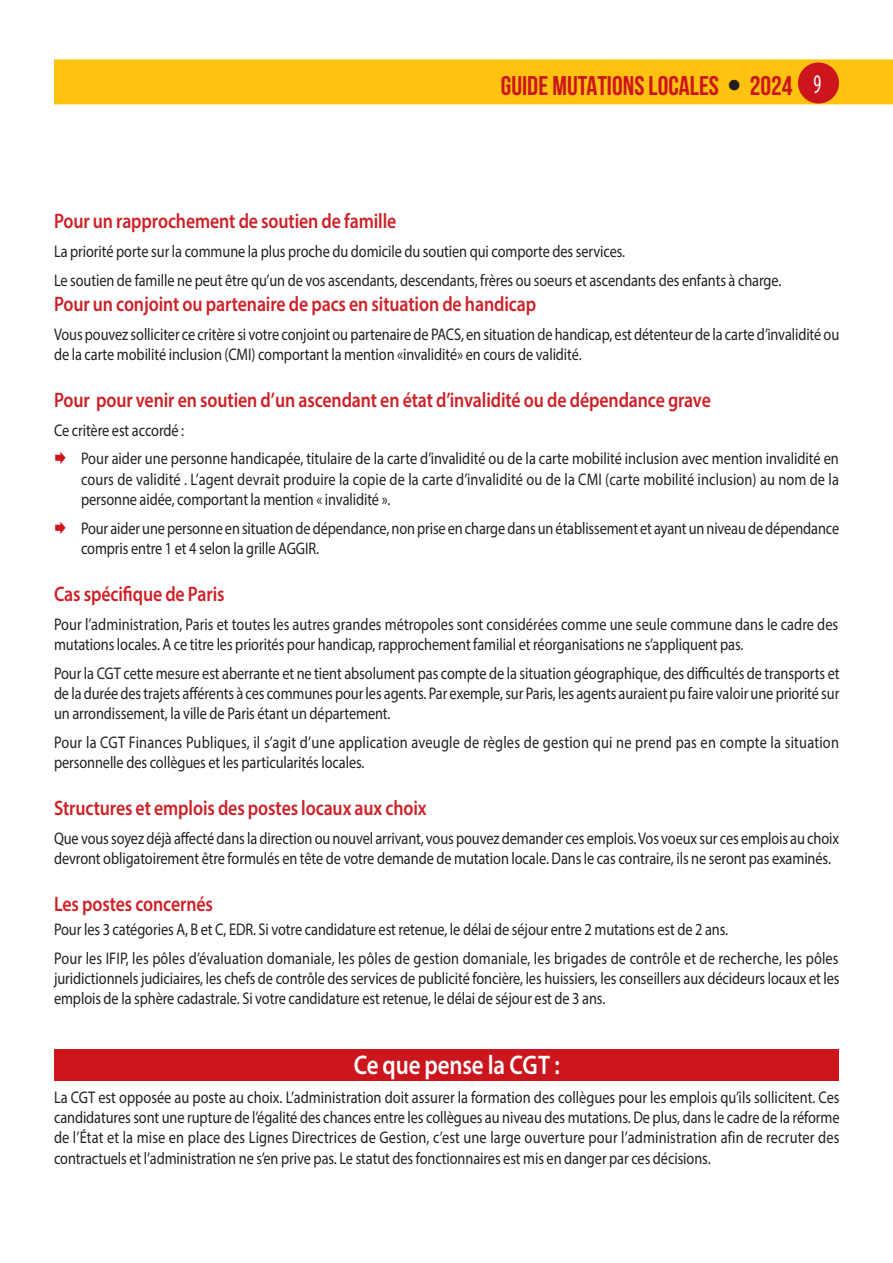
<style>
.page{position:relative;width:893px;height:1263px;background:#fff}
.page>*{position:absolute;margin:0;border:0;box-sizing:border-box;transform-origin:0 0}
.t1{font:700 27px "Bebas Neue";color:#cd151d}
.t2{font:600 27px "Myriad Pro";letter-spacing:-.005em;color:#fff;scale:.85 1}
.t3{font:600 21px "Myriad Pro";letter-spacing:-.005em;color:#ce2026;scale:.85 1}
.t4{font:16.8px/20.2px "Myriad Pro";letter-spacing:-.005em;color:#231f20;scale:.85 1}
.t5{font:16.8px/20.2px "Myriad Pro";letter-spacing:.015em;color:#231f20;scale:.85 1}
.s1{font-family:"Myriad Pro";font-weight:400;font-stretch:condensed;color:#fff}
</style>
<div class="page">
<div style="left:54px;top:59px;width:839px;height:45px;background:#fec210"></div>
<div style="left:798px;top:63px;width:41px;height:41px;background:#cd151d;border-radius:50%"></div>
<div style="left:54px;top:1049px;width:785px;height:32px;background:#cd151d"></div>
<h1 class="t1" style="left:501px;top:70px;width:322px">GUIDE MUTATIONS LOCALES 2024 <span class="s1">9</span></h1>
<p class="t3" style="left:54px;top:208px;width:404px">Pour un rapprochement de soutien de famille</p>
<p class="t4" style="left:54px;top:237px;width:857px;line-height:28.8px">La priorité porte sur la commune la plus proche du domicile du soutien qui comporte des services.<br>Le soutien de famille ne peut être qu’un de vos ascendants, descendants, frères ou soeurs et ascendants des enfants à charge.</p>
<p class="t3" style="left:54px;top:291px;width:569px">Pour un conjoint ou partenaire de pacs en situation de handicap</p>
<p class="t4" style="left:54px;top:324px;width:925px">Vous pouvez solliciter ce critère si votre conjoint ou partenaire de PACS, en situation de handicap, est détenteur de la carte d’invalidité ou de la carte mobilité inclusion (CMI) comportant la mention «invalidité» en cours de validité.</p>
<p class="t3" style="left:54px;top:386px;width:774px">Pour pour venir en soutien d’un ascendant en état d’invalidité ou de dépendance grave</p>
<p class="t4" style="left:81px;top:415px;width:893px;line-height:28.8px;text-indent:-27px">Ce critère est accordé :<br>Pour aider une personne handicapée, titulaire de la carte d’invalidité ou de la carte mobilité inclusion avec mention invalidité en</p>
<p class="t4" style="left:81px;top:469px;width:893px">cours de validité . L’agent devrait produire la copie de la carte d’invalidité ou de la CMI (carte mobilité inclusion) au nom de la personne aidée, comportant la mention « invalidité ».</p>
<p class="t4" style="left:81px;top:518px;width:893px">Pour aider une personne en situation de dépendance, non prise en charge dans un établissement et ayant un niveau de dépendance compris entre 1 et 4 selon la grille AGGIR.</p>
<p class="t3" style="left:54px;top:580px;width:202px">Cas spécifique de Paris</p>
<p class="t4" style="left:54px;top:613px;width:924px">Pour l’administration, Paris et toutes les autres grandes métropoles sont considérées comme une seule commune dans le cadre des mutations locales. A ce titre les priorités pour handicap, rapprochement familial et réorganisations ne s’appliquent pas.</p>
<p class="t4" style="left:54px;top:662px;width:926px;text-align:justify">Pour la CGT cette mesure est aberrante et ne tient absolument pas compte de la situation géographique, des difficultés de transports et de la durée des trajets afférents à ces communes pour les agents. Par exemple, sur Paris, les agents auraient pu faire valoir une priorité sur un arrondissement, la ville de Paris étant un département.</p>
<p class="t5" style="left:54px;top:732px;width:925px">Pour la CGT Finances Publiques, il s’agit d’une application aveugle de règles de gestion qui ne prend pas en compte la situation personnelle des collègues et les particularités locales.</p>
<p class="t3" style="left:54px;top:794px;width:440px">Structures et emplois des postes locaux aux choix</p>
<p class="t4" style="left:54px;top:827px;width:925px">Que vous soyez déjà affecté dans la direction ou nouvel arrivant, vous pouvez demander ces emplois. Vos voeux sur ces emplois au choix devront obligatoirement être formulés en tête de votre demande de mutation locale. Dans le cas contraire, ils ne seront pas examinés.</p>
<p class="t3" style="left:54px;top:890px;width:189px">Les postes concernés</p>
<p class="t4" style="left:54px;top:915px;width:924px;line-height:28.8px">Pour les 3 catégories A, B et C, EDR. Si votre candidature est retenue, le délai de séjour entre 2 mutations est de 2 ans.<br>Pour les IFIP, les pôles d’évaluation domaniale, les pôles de gestion domaniale, les brigades de contrôle et de recherche, les pôles</p>
<p class="t4" style="left:54px;top:968px;width:926px">juridictionnels judiciaires, les chefs de contrôle des services de publicité foncière, les huissiers, les conseillers aux décideurs locaux et les emplois de la sphère cadastrale. Si votre candidature est retenue, le délai de séjour est de 3 ans.</p>
<h1 class="t2" style="left:354px;top:1048px;width:244px">Ce que pense la CGT :</h1>
<p class="t4" style="left:54px;top:1087px;width:926px;text-align:justify">La CGT est opposée au poste au choix. L’administration doit assurer la formation des collègues pour les emplois qu’ils sollicitent. Ces candidatures sont une rupture de l’égalité des chances entre les collègues au niveau des mutations. De plus, dans le cadre de la réforme de l’État et la mise en place des Lignes Directrices de Gestion, c’est une large ouverture pour l’administration afin de recruter des contractuels et l’administration ne s’en prive pas. Le statut des fonctionnaires est mis en danger par ces décisions.</p>
</div>
